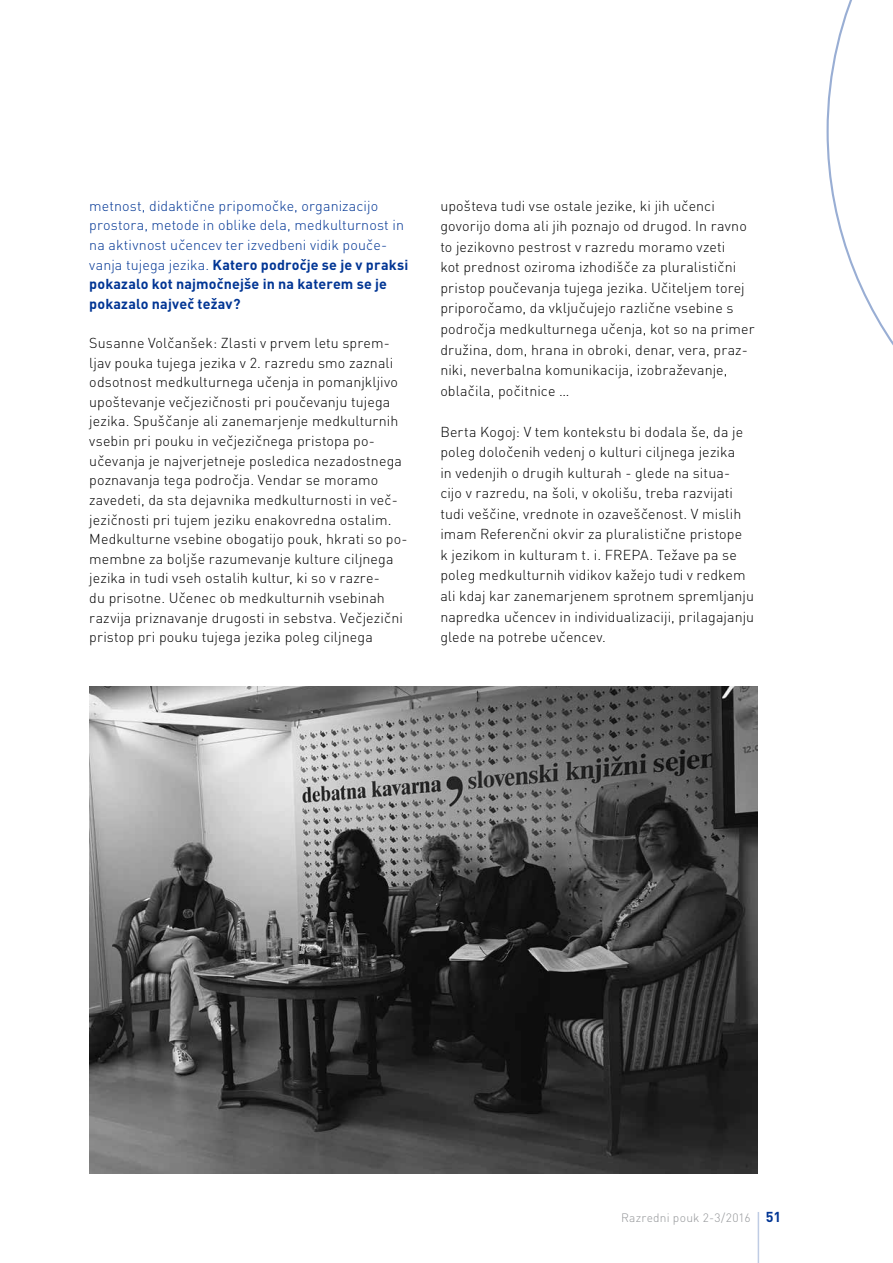
<style>
.page{position:relative;width:893px;height:1263px;background:#fff}
.page>*{position:absolute;margin:0;border:0;box-sizing:border-box;transform-origin:0 0}
.t1{font:300 14.25px/20.5px "DINP";letter-spacing:.01em;color:#000}
.t2{font:300 14.25px/19.6px "DINP";letter-spacing:.01em;color:#003594}
.t3{font:300 12px "DINP";letter-spacing:.02em;color:#939598}
.s1{font-weight:700}
.s2{font-weight:700;font-size:14.25px;color:#003594}
</style>
<div class="page">
<svg style="left:826px;top:0;width:67px;height:345px"></svg>
<hr style="left:758px;top:1212px;width:1px;height:51px;background:#bfcce4">
<img style="left:89px;top:687px;width:669px;height:487px">
<p class="t2" style="left:89px;top:196px;width:321px">metnost, didaktične pripomočke, organizacijo prostora, metode in oblike dela, medkulturnost in na aktivnost učencev ter izvedbeni vidik pouče&shy;vanja tujega jezika. <span class="s1">Katero področje se je v praksi pokazalo kot najmočnejše in na katerem se je pokazalo največ težav?</span></p>
<p class="t1" style="left:89px;top:333px;width:320px;line-height:19.6px">Susanne Volčanšek: Zlasti v prvem letu sprem&shy;ljav pouka tujega jezika v 2. razredu smo zaznali odsotnost medkulturnega učenja in pomanjkljivo upoštevanje večjezičnosti pri poučevanju tujega jezika. Spuščanje ali zanemarjenje medkulturnih vsebin pri pouku in večjezičnega pristopa po&shy;učevanja je najverjetneje posledica nezadostnega poznavanja tega področja. Vendar se moramo zavedeti, da sta dejavnika medkulturnosti in več&shy;jezičnosti pri tujem jeziku enakovredna ostalim.<br>Medkulturne vsebine obogatijo pouk, hkrati so po&shy;membne za boljše razumevanje kulture ciljnega jezika in tudi vseh ostalih kultur, ki so v razre-<br>du prisotne. Učenec ob medkulturnih vsebinah razvija priznavanje drugosti in sebstva. Večjezični pristop pri pouku tujega jezika poleg ciljnega</p>
<p class="t1" style="left:440px;top:195px;width:316px">upošteva tudi vse ostale jezike, ki jih učenci govorijo doma ali jih poznajo od drugod. In ravno to jezikovno pestrost v razredu moramo vzeti<br>kot prednost oziroma izhodišče za pluralistični pristop poučevanja tujega jezika. Učiteljem torej priporočamo, da vključujejo različne vsebine s področja medkulturnega učenja, kot so na primer družina, dom, hrana in obroki, denar, vera, praz&shy;niki, neverbalna komunikacija, izobraževanje, oblačila, počitnice …</p>
<p class="t1" style="left:440px;top:421px;width:315px">Berta Kogoj: V tem kontekstu bi dodala še, da je poleg določenih vedenj o kulturi ciljnega jezika<br>in vedenjih o drugih kulturah - glede na situa&shy;cijo v razredu, na šoli, v okolišu, treba razvijati tudi veščine, vrednote in ozaveščenost. V mislih imam Referenčni okvir za pluralistične pristope<br>k jezikom in kulturam t. i. FREPA. Težave pa se poleg medkulturnih vidikov kažejo tudi v redkem ali kdaj kar zanemarjenem sprotnem spremljanju napredka učencev in individualizaciji, prilagajanju glede na potrebe učencev.</p>
<p class="t3" style="left:621px;top:1210px;width:162px">Razredni pouk 2-3/2016 <span class="s2">51</span></p>
</div>
